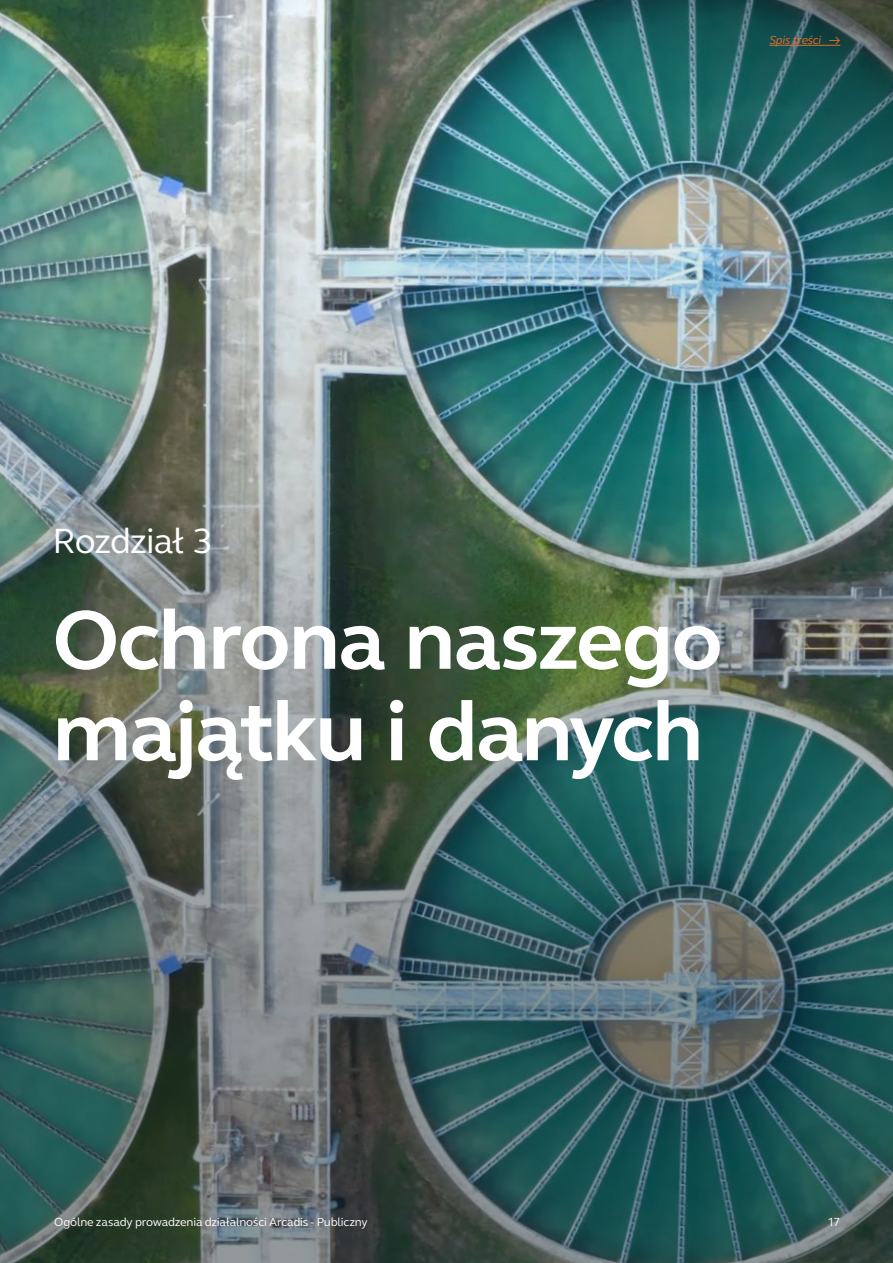
<style>
.page{position:relative;width:893px;height:1263px;background:#fff}
.page>*{position:absolute;margin:0;border:0;box-sizing:border-box;transform-origin:0 0}
.t1{font:700 85.5px/91.5px "FS Elliot Pro";letter-spacing:-.025em;color:#fff}
.t2{font:36px "FS Elliot Pro";letter-spacing:-.03em;color:#fff}
.t3{font:12px "FS Elliot Pro";letter-spacing:-.015em;color:#fff}
.t4{font:italic 12px "FS Elliot Pro";letter-spacing:-.02em;color:#e76a25}
</style>
<div class="page">
<img style="left:0;top:498px;width:893px;height:765px">
<img style="left:0;top:0;width:893px;height:498px">
<hr style="left:769px;top:45px;width:71px;height:1px;background:#e76a25">
<p class="t4" style="left:769px;top:32px;width:72px">Spis treści →</p>
<h2 class="t2" style="left:53px;top:517px;width:162px">Rozdział 3</h2>
<h1 class="t1" style="left:53px;top:593px;width:672px">Ochrona naszego majątku i danych</h1>
<p class="t3" style="left:54px;top:1214px;width:315px">Ogólne zasady prowadzenia działalności Arcadis - Publiczny</p>
<p class="t3" style="left:827px;top:1214px;width:14px">17</p>
</div>
